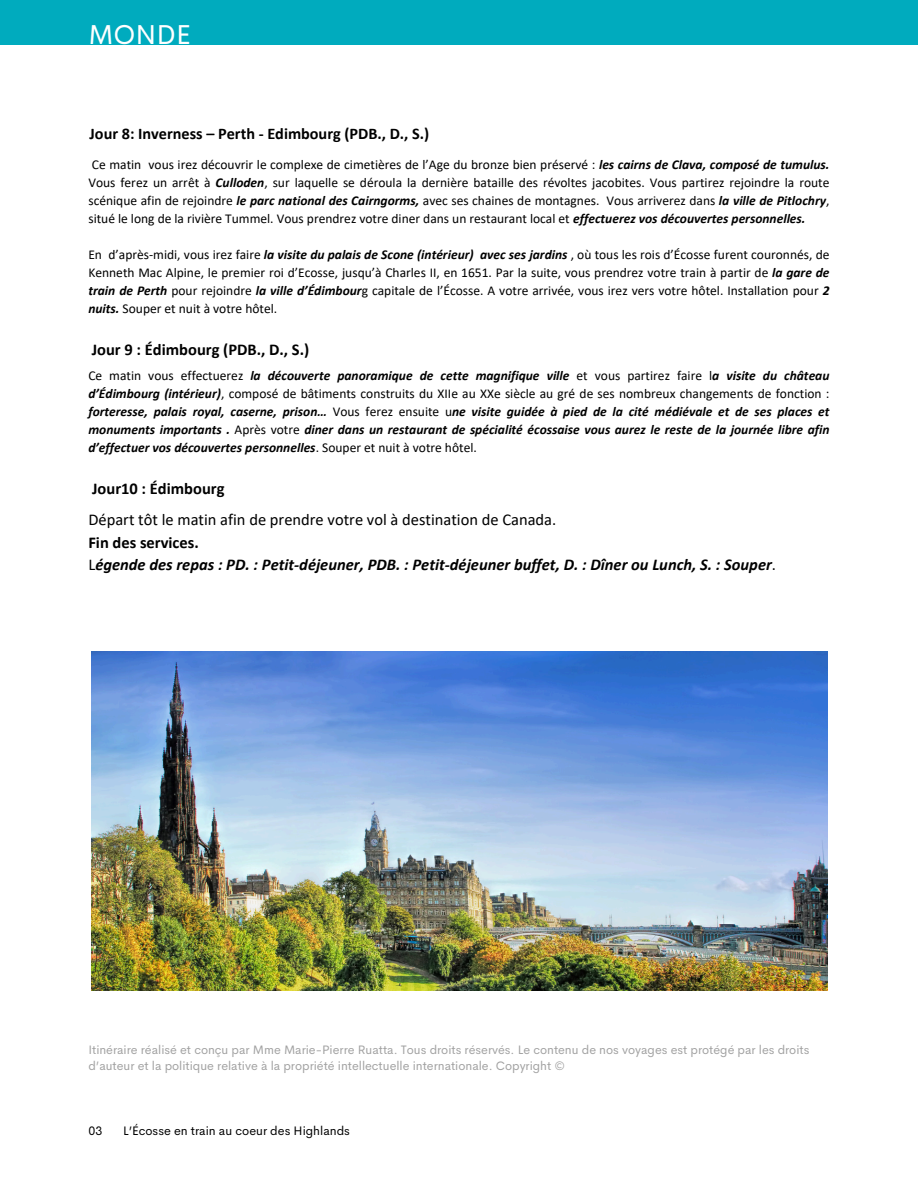
<style>
.page{position:relative;width:918px;height:1188px;background:#fff}
.page>*{position:absolute;margin:0;border:0;box-sizing:border-box;transform-origin:0 0}
.t1{font:27.45px "Cerebri Sans";color:#fff}
.t2{font:italic 700 16.5px/22.5px "Calibri";color:#000}
.t3{font:16.5px "Calibri";color:#000}
.t4{font:700 16.5px "Calibri";color:#000}
.t5{font:700 16.2px "Calibri";color:#000}
.t6{font:13.5px/18px "Calibri";color:#000;text-align:justify}
.t7{font:italic 700 13.5px/18px "Calibri";color:#000;text-align:justify}
.t8{font:12.3px/16.4px "Cerebri Sans";color:#a2a2a2}
.t9{font:12.3px "Cerebri Sans";color:#000}
.s1{font-weight:700;font-style:italic}
.s2{font-weight:400;font-style:normal}
.s3{font-style:normal}
</style>
<div class="page">
<div style="left:0;top:0;width:918px;height:45px;background:#00abbe"></div>
<img style="left:92px;top:652px;width:736px;height:338px">
<p class="t1" style="left:88px;top:17px;width:104px">MONDE</p>
<h3 class="t5" style="left:90px;top:127px;width:341px">Jour 8: Inverness – Perth - Edimbourg (PDB., D., S.)</h3>
<p class="t6" style="left:88px;top:157px;width:743px">Ce matin vous irez découvrir le complexe de cimetières de l’Age du bronze bien préservé : <span class="s1">les cairns de Clava, composé de tumulus.<br></span>Vous ferez un arrêt à <span class="s1">Culloden</span>, sur laquelle se déroula la dernière bataille des révoltes jacobites. Vous partirez rejoindre la route scénique afin de rejoindre <span class="s1">le parc national des Cairngorms,</span> avec ses chaines de montagnes. Vous arriverez dans <span class="s1">la ville de Pitlochry</span>, situé le long de la rivière Tummel. Vous prendrez votre diner dans un restaurant local et <span class="s1">effectuerez vos découvertes personnelles.</span></p>
<h2 class="t6" style="left:88px;top:247px;width:743px">En d’après-midi, vous irez faire <span class="s1">la visite du palais de Scone (intérieur) avec ses jardins</span> , où tous les rois d’Écosse furent couronnés, de Kenneth Mac Alpine, le premier roi d’Ecosse, jusqu’à Charles II, en 1651. Par la suite, vous prendrez votre train à partir de <span class="s1">la gare de train de Perth</span> pour rejoindre <span class="s1">la ville d’Édimbour</span>g capitale de l’Écosse. A votre arrivée, vous irez vers votre hôtel. Installation pour <span class="s1">2 nuits.</span> Souper et nuit à votre hôtel.</h2>
<p class="t4" style="left:92px;top:343px;width:219px">Jour 9 : Édimbourg (PDB., D., S.)</p>
<p class="t7" style="left:88px;top:367px;width:743px"><span class="s2">Ce matin vous effectuerez</span> la découverte panoramique de cette magnifique ville <span class="s2">et vous partirez faire l</span>a visite du château d’Édimbourg (intérieur)<span class="s2">, composé de bâtiments construits du XIIe au XXe siècle au gré de ses nombreux changements de fonction : </span>forteresse, palais royal, caserne, prison… <span class="s2">Vous ferez ensuite u</span>ne visite guidée à pied de la cité médiévale et de ses places et monuments importants . <span class="s2">Après votre</span> diner dans un restaurant de spécialité écossaise vous aurez le reste de la journée libre afin d’effectuer vos découvertes personnelles<span class="s2">. Souper et nuit à votre hôtel.</span></p>
<p class="t4" style="left:92px;top:481px;width:134px">Jour10 : Édimbourg</p>
<p class="t3" style="left:88px;top:513px;width:469px">Départ tôt le matin afin de prendre votre vol à destination de Canada.</p>
<p class="t2" style="left:88px;top:532px;width:689px"><span class="s3">Fin des services.<br></span><span class="s2">L</span>égende des repas : PD. : Petit-déjeuner, PDB. : Petit-déjeuner buffet, D. : Dîner ou Lunch, S. : Souper<span class="s2">.</span></p>
<h2 class="t8" style="left:88px;top:1041px;width:723px">Itinéraire réalisé et conçu par Mme Marie-Pierre Ruatta. Tous droits réservés. Le contenu de nos voyages est protégé par les droits d’auteur et la politique relative à la propriété intellectuelle internationale. Copyright ©</h2>
<p class="t9" style="left:88px;top:1123px;width:15px">03</p>
<h2 class="t9" style="left:123px;top:1123px;width:228px">L’Écosse en train au coeur des Highlands</h2>
</div>
